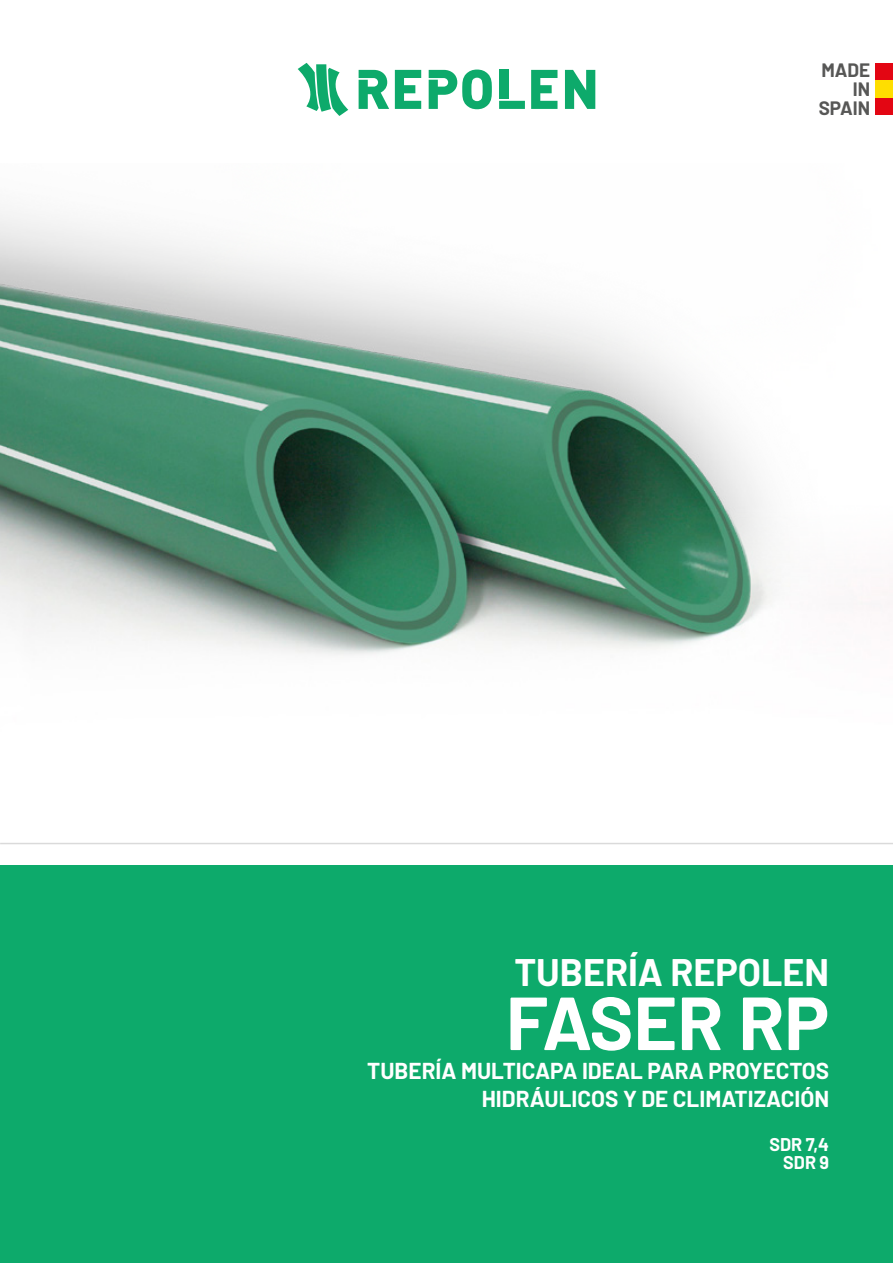
<style>
.page{position:relative;width:893px;height:1263px;background:#fff}
.page>*{position:absolute;margin:0;border:0;box-sizing:border-box;transform-origin:0 0}
.t1{font:700 75px "Barlow";color:#fff}
.t2{font:700 37.5px "Barlow";color:#fff}
.t3{font:700 22.5px/28.5px "Barlow";color:#fff;text-align:right}
.t4{font:700 18.9px/18.9px "Barlow";color:#575756;text-align:right}
.t5{font:700 18px/18px "Barlow";color:#fff;text-align:right}
</style>
<div class="page">
<div style="left:0;top:865px;width:893px;height:398px;background:#0daa6b"></div>
<img style="left:0;top:210px;width:890px;height:446px">
<div style="left:875px;top:64px;width:18px;height:17px;background:#e30613"></div>
<div style="left:875px;top:98px;width:18px;height:17px;background:#e30613"></div>
<div style="left:875px;top:81px;width:18px;height:17px;background:#ffde00"></div>
<svg style="left:395px;top:70px;width:26px;height:39px"></svg>
<svg style="left:531px;top:70px;width:26px;height:39px"></svg>
<svg style="left:565px;top:70px;width:30px;height:39px"></svg>
<svg style="left:359px;top:70px;width:30px;height:39px"></svg>
<svg style="left:429px;top:70px;width:63px;height:39px"></svg>
<div style="left:499px;top:70px;width:9px;height:29px;background:#0daa6b"></div>
<svg style="left:499px;top:101px;width:26px;height:8px"></svg>
<svg style="left:298px;top:63px;width:50px;height:53px"></svg>
<hr style="left:0;top:843px;width:893px;height:1px;background:#dadada">
<p class="t4" style="left:819px;top:61px;width:53px">MADE<br>IN<br>SPAIN</p>
<h2 class="t2" style="left:514px;top:949px;width:316px">TUBERÍA REPOLEN</h2>
<h1 class="t1" style="left:506px;top:976px;width:325px">FASER RP</h1>
<p class="t3" style="left:367px;top:1056px;width:463px">TUBERÍA MULTICAPA IDEAL PARA PROYECTOS<br>HIDRÁULICOS Y DE CLIMATIZACIÓN</p>
<p class="t5" style="left:769px;top:1135px;width:61px">SDR 7,4<br>SDR 9</p>
</div>
